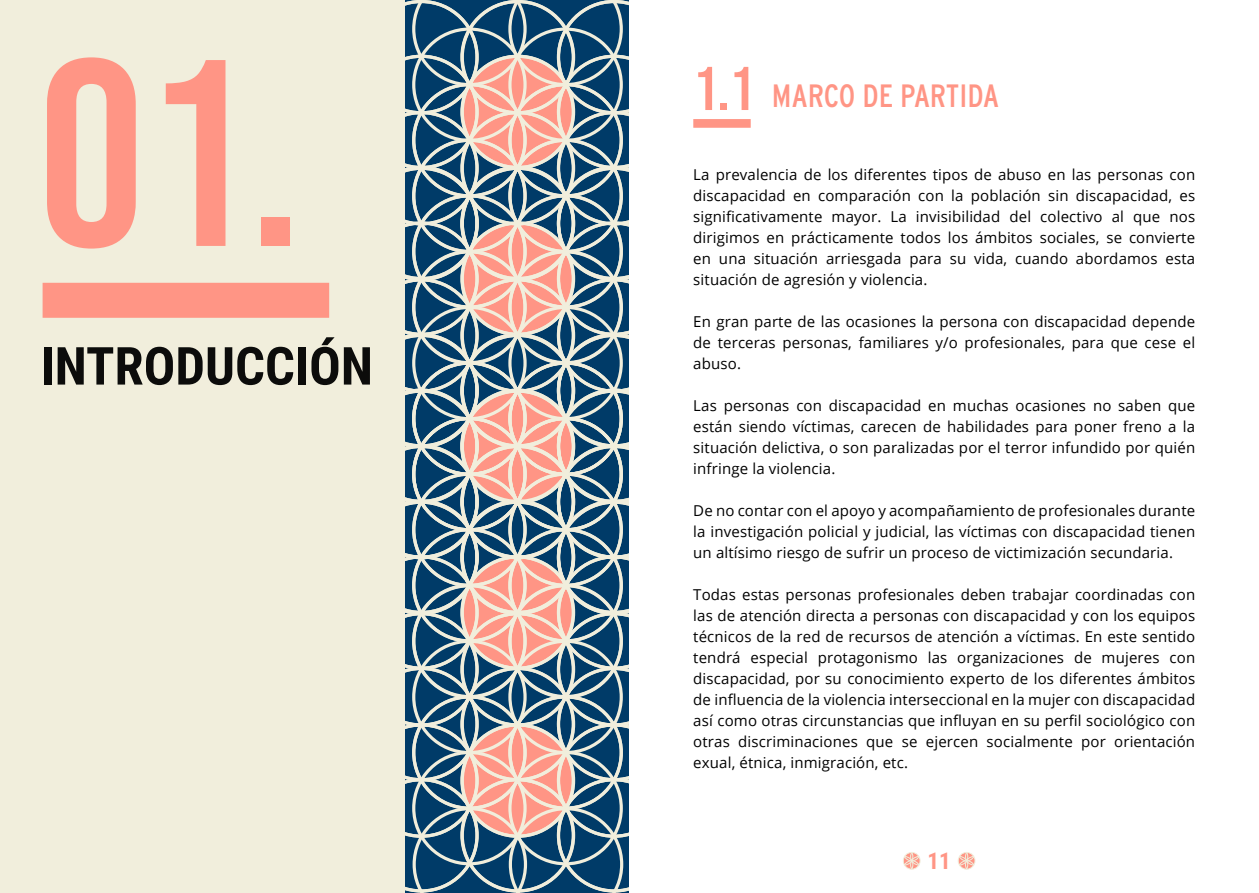
<style>
.page{position:relative;width:1259px;height:893px;background:#fff}
.page>*{position:absolute;margin:0;border:0;box-sizing:border-box;transform-origin:0 0}
.t1{font:265.5px "Bebas Neue";color:#ff9585}
.t2{font:700 52.5px "Roboto Condensed";color:#000}
.t3{font:condensed 32.25px "Interstate";color:#ff9585}
.t4{font:700 22.95px "Roboto Condensed";color:#ff9585}
.t5{font:15px/21px "Open Sans";letter-spacing:.01em;color:#000;text-align:justify}
.s1{font-family:"Bebas Neue";font-stretch:normal;font-size:61.65px}
</style>
<div class="page">
<div style="left:958px;top:852px;width:17px;height:17px;border:1px solid #f1eedc;border-radius:50%"></div>
<svg style="left:958px;top:852px;width:16px;height:18px"></svg>
<div style="left:903px;top:852px;width:17px;height:17px;border:1px solid #f1eedc;border-radius:50%"></div>
<svg style="left:903px;top:852px;width:16px;height:18px"></svg>
<div style="left:0;top:0;width:628px;height:893px;background:#f1eedc"></div>
<svg style="left:405px;top:0;width:224px;height:893px;fill:#003b68"></svg>
<div style="left:43px;top:283px;width:286px;height:35px;background:#ff9585"></div>
<svg style="left:462px;top:56px;width:111px;height:112px;fill:#ff9585"></svg>
<svg style="left:462px;top:223px;width:111px;height:111px;fill:#ff9585"></svg>
<svg style="left:462px;top:391px;width:111px;height:111px;fill:#ff9585"></svg>
<div style="left:461px;top:55px;width:114px;height:114px;border:3px solid #f1eedc;border-radius:50%"></div>
<div style="left:412px;top:83px;width:114px;height:114px;border:3px solid #f1eedc;border-radius:50%"></div>
<div style="left:412px;top:194px;width:114px;height:115px;border:3px solid #f1eedc;border-radius:50%"></div>
<div style="left:412px;top:139px;width:114px;height:114px;border:3px solid #f1eedc;border-radius:50%"></div>
<div style="left:461px;top:221px;width:114px;height:115px;border:3px solid #f1eedc;border-radius:50%"></div>
<div style="left:412px;top:306px;width:114px;height:114px;border:3px solid #f1eedc;border-radius:50%"></div>
<div style="left:412px;top:250px;width:114px;height:115px;border:3px solid #f1eedc;border-radius:50%"></div>
<div style="left:460px;top:111px;width:115px;height:114px;border:3px solid #f1eedc;border-radius:50%"></div>
<div style="left:508px;top:83px;width:115px;height:114px;border:3px solid #f1eedc;border-radius:50%"></div>
<div style="left:508px;top:194px;width:115px;height:115px;border:3px solid #f1eedc;border-radius:50%"></div>
<div style="left:460px;top:167px;width:115px;height:114px;border:3px solid #f1eedc;border-radius:50%"></div>
<div style="left:508px;top:139px;width:115px;height:114px;border:3px solid #f1eedc;border-radius:50%"></div>
<svg style="left:412px;top:0;width:211px;height:86px"></svg>
<div style="left:508px;top:306px;width:115px;height:114px;border:3px solid #f1eedc;border-radius:50%"></div>
<div style="left:460px;top:278px;width:115px;height:115px;border:3px solid #f1eedc;border-radius:50%"></div>
<div style="left:508px;top:250px;width:115px;height:115px;border:3px solid #f1eedc;border-radius:50%"></div>
<div style="left:557px;top:0;width:114px;height:114px;border:3px solid #f1eedc;border-radius:50%"></div>
<div style="left:364px;top:0;width:114px;height:114px;border:3px solid #f1eedc;border-radius:50%"></div>
<div style="left:557px;top:55px;width:114px;height:114px;border:3px solid #f1eedc;border-radius:50%"></div>
<div style="left:364px;top:55px;width:114px;height:114px;border:3px solid #f1eedc;border-radius:50%"></div>
<div style="left:364px;top:111px;width:114px;height:114px;border:3px solid #f1eedc;border-radius:50%"></div>
<div style="left:557px;top:167px;width:114px;height:114px;border:3px solid #f1eedc;border-radius:50%"></div>
<div style="left:364px;top:167px;width:114px;height:114px;border:3px solid #f1eedc;border-radius:50%"></div>
<div style="left:557px;top:221px;width:114px;height:115px;border:3px solid #f1eedc;border-radius:50%"></div>
<div style="left:364px;top:221px;width:114px;height:115px;border:3px solid #f1eedc;border-radius:50%"></div>
<div style="left:364px;top:278px;width:114px;height:115px;border:3px solid #f1eedc;border-radius:50%"></div>
<svg style="left:462px;top:557px;width:111px;height:111px;fill:#ff9585"></svg>
<svg style="left:462px;top:725px;width:111px;height:111px;fill:#ff9585"></svg>
<div style="left:412px;top:361px;width:114px;height:115px;border:3px solid #f1eedc;border-radius:50%"></div>
<div style="left:461px;top:388px;width:114px;height:115px;border:3px solid #f1eedc;border-radius:50%"></div>
<div style="left:412px;top:417px;width:114px;height:114px;border:3px solid #f1eedc;border-radius:50%"></div>
<div style="left:412px;top:528px;width:114px;height:115px;border:3px solid #f1eedc;border-radius:50%"></div>
<div style="left:412px;top:473px;width:114px;height:114px;border:3px solid #f1eedc;border-radius:50%"></div>
<div style="left:461px;top:555px;width:114px;height:115px;border:3px solid #f1eedc;border-radius:50%"></div>
<div style="left:412px;top:640px;width:114px;height:114px;border:3px solid #f1eedc;border-radius:50%"></div>
<div style="left:412px;top:584px;width:114px;height:115px;border:3px solid #f1eedc;border-radius:50%"></div>
<div style="left:412px;top:695px;width:114px;height:115px;border:3px solid #f1eedc;border-radius:50%"></div>
<div style="left:508px;top:361px;width:115px;height:115px;border:3px solid #f1eedc;border-radius:50%"></div>
<div style="left:460px;top:334px;width:115px;height:114px;border:3px solid #f1eedc;border-radius:50%"></div>
<div style="left:460px;top:445px;width:115px;height:114px;border:3px solid #f1eedc;border-radius:50%"></div>
<div style="left:508px;top:417px;width:115px;height:114px;border:3px solid #f1eedc;border-radius:50%"></div>
<div style="left:508px;top:528px;width:115px;height:114px;border:3px solid #f1eedc;border-radius:50%"></div>
<div style="left:460px;top:501px;width:115px;height:114px;border:3px solid #f1eedc;border-radius:50%"></div>
<div style="left:508px;top:473px;width:115px;height:114px;border:3px solid #f1eedc;border-radius:50%"></div>
<div style="left:508px;top:640px;width:115px;height:114px;border:3px solid #f1eedc;border-radius:50%"></div>
<div style="left:460px;top:612px;width:115px;height:115px;border:3px solid #f1eedc;border-radius:50%"></div>
<div style="left:508px;top:584px;width:115px;height:115px;border:3px solid #f1eedc;border-radius:50%"></div>
<div style="left:460px;top:667px;width:115px;height:114px;border:3px solid #f1eedc;border-radius:50%"></div>
<div style="left:508px;top:695px;width:115px;height:115px;border:3px solid #f1eedc;border-radius:50%"></div>
<div style="left:557px;top:334px;width:114px;height:114px;border:3px solid #f1eedc;border-radius:50%"></div>
<div style="left:364px;top:334px;width:114px;height:114px;border:3px solid #f1eedc;border-radius:50%"></div>
<div style="left:557px;top:388px;width:114px;height:115px;border:3px solid #f1eedc;border-radius:50%"></div>
<div style="left:364px;top:388px;width:114px;height:115px;border:3px solid #f1eedc;border-radius:50%"></div>
<div style="left:364px;top:445px;width:114px;height:114px;border:3px solid #f1eedc;border-radius:50%"></div>
<div style="left:557px;top:501px;width:114px;height:114px;border:3px solid #f1eedc;border-radius:50%"></div>
<div style="left:364px;top:501px;width:114px;height:114px;border:3px solid #f1eedc;border-radius:50%"></div>
<div style="left:557px;top:555px;width:114px;height:115px;border:3px solid #f1eedc;border-radius:50%"></div>
<div style="left:364px;top:555px;width:114px;height:115px;border:3px solid #f1eedc;border-radius:50%"></div>
<div style="left:364px;top:612px;width:114px;height:115px;border:3px solid #f1eedc;border-radius:50%"></div>
<div style="left:557px;top:667px;width:114px;height:114px;border:3px solid #f1eedc;border-radius:50%"></div>
<div style="left:364px;top:667px;width:114px;height:114px;border:3px solid #f1eedc;border-radius:50%"></div>
<div style="left:364px;top:723px;width:114px;height:115px;border:3px solid #f1eedc;border-radius:50%"></div>
<svg style="left:412px;top:807px;width:211px;height:86px"></svg>
<div style="left:693px;top:119px;width:57px;height:9px;background:#ff9585"></div>
<div style="left:629px;top:0;width:49px;height:893px;background:#fff"></div>
<h1 class="t1" style="left:38px;top:4px;width:264px">01.</h1>
<h2 class="t2" style="left:40px;top:329px;width:334px">INTRODUCCIÓN</h2>
<h3 class="t3" style="left:693px;top:78px;width:307px"><span class="s1">1.1</span> MARCO DE PARTIDA</h3>
<p class="t5" style="left:693px;top:164px;width:503px">La prevalencia de los diferentes tipos de abuso en las personas con discapacidad en comparación con la población sin discapacidad, es significativamente mayor. La invisibilidad del colectivo al que nos dirigimos en prácticamente todos los ámbitos sociales, se convierte en una situación arriesgada para su vida, cuando abordamos esta situación de agresión y violencia.</p>
<p class="t5" style="left:693px;top:311px;width:503px">En gran parte de las ocasiones la persona con discapacidad depende de terceras personas, familiares y/o profesionales, para que cese el abuso.</p>
<p class="t5" style="left:693px;top:395px;width:503px">Las personas con discapacidad en muchas ocasiones no saben que están siendo víctimas, carecen de habilidades para poner freno a la situación delictiva, o son paralizadas por el terror infundido por quién infringe la violencia.</p>
<p class="t5" style="left:693px;top:500px;width:503px">De no contar con el apoyo y acompañamiento de profesionales durante la investigación policial y judicial, las víctimas con discapacidad tienen un altísimo riesgo de sufrir un proceso de victimización secundaria.</p>
<p class="t5" style="left:693px;top:584px;width:503px">Todas estas personas profesionales deben trabajar coordinadas con las de atención directa a personas con discapacidad y con los equipos técnicos de la red de recursos de atención a víctimas. En este sentido tendrá especial protagonismo las organizaciones de mujeres con discapacidad, por su conocimiento experto de los diferentes ámbitos de influencia de la violencia interseccional en la mujer con discapacidad así como otras circunstancias que influyan en su perfil sociológico con otras discriminaciones que se ejercen socialmente por orientación exual, étnica, inmigración, etc.</p>
<h3 class="t4" style="left:927px;top:845px;width:25px">11</h3>
</div>
